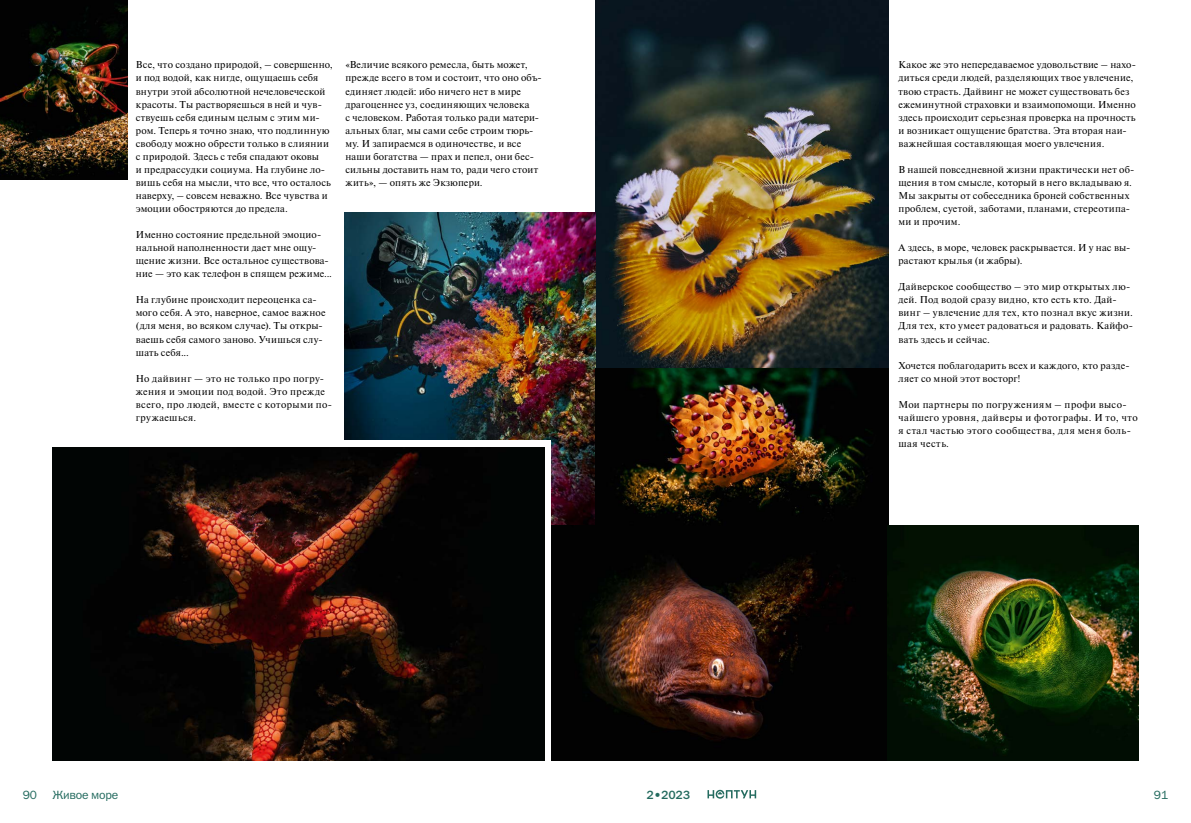
<style>
.page{position:relative;width:1191px;height:823px;background:#fff}
.page>*{position:absolute;margin:0;border:0;box-sizing:border-box;transform-origin:0 0}
.t1{font:12px "Franklin Gothic Book C";letter-spacing:-.02em;color:#246b5f}
.t2{font:12px "Franklin Gothic Medium C";color:#246b5f}
.Text{font:10px/13px "Newton C";letter-spacing:.02em;color:#000}
.Text-2{font:10px/13px "Newton C";letter-spacing:.045em;color:#000}
.Text-3{font:10px/13px "Newton C";letter-spacing:.04em;color:#000}
</style>
<div class="page">
<svg style="left:707px;top:789px;width:49px;height:9px"></svg>
<img style="left:595px;top:0;width:293px;height:525px">
<img style="left:344px;top:212px;width:251px;height:313px">
<img style="left:551px;top:525px;width:587px;height:235px">
<div style="left:52px;top:439px;width:499px;height:321px;background:#fff"></div>
<img style="left:0;top:0;width:127px;height:179px">
<img style="left:52px;top:447px;width:492px;height:313px">
<p class="Text" style="left:136px;top:58px;width:198px">Все, что создано природой, – совершенно, и под водой, как нигде, ощущаешь себя внутри этой абсолютной нечеловеческой красоты. Ты растворяешься в ней и чув&shy;ствуешь себя единым целым с этим ми&shy;ром. Теперь я точно знаю, что подлинную свободу можно обрести только в слиянии с природой. Здесь с тебя спадают оковы<br>и предрассудки социума. На глубине ло&shy;вишь себя на мысли, что все, что осталось наверху, – совсем неважно. Все чувства и эмоции обостряются до предела.</p>
<p class="Text" style="left:136px;top:228px;width:197px">Именно состояние предельной эмоцио&shy;нальной наполненности дает мне ощу&shy;щение жизни. Все остальное существова&shy;ние — это как телефон в спящем режиме...</p>
<p class="Text" style="left:136px;top:293px;width:191px">На глубине происходит переоценка са&shy;мого себя. А это, наверное, самое важное (для меня, во всяком случае). Ты откры&shy;ваешь себя самого заново. Учишься слу&shy;шать себя...</p>
<p class="Text-3" style="left:136px;top:371px;width:198px">Но дайвинг — это не только про погру&shy;жения и эмоции под водой. Это прежде всего, про людей, вместе с которыми по&shy;гружаешься.</p>
<p class="Text" style="left:345px;top:58px;width:198px">«Величие всякого ремесла, быть может, прежде всего в том и состоит, что оно объ&shy;единяет людей: ибо ничего нет в мире драгоценнее уз, соединяющих человека<br>с человеком. Работая только ради матери&shy;альных благ, мы сами себе строим тюрь&shy;му. И запираемся в одиночестве, и все наши богатства — прах и пепел, они бес&shy;сильны доставить нам то, ради чего стоит жить», — опять же Экзюпери.</p>
<p class="Text" style="left:898px;top:58px;width:239px">Какое же это непередаваемое удовольствие – нахо&shy;диться среди людей, разделяющих твое увлечение, твою страсть. Дайвинг не может существовать без ежеминутной страховки и взаимопомощи. Именно здесь происходит серьезная проверка на прочность и возникает ощущение братства. Эта вторая наи&shy;важнейшая составляющая моего увлечения.</p>
<p class="Text" style="left:898px;top:163px;width:237px">В нашей повседневной жизни практически нет об&shy;щения в том смысле, который в него вкладываю я.<br>Мы закрыты от собеседника броней собственных проблем, суетой, заботами, планами, стереотипа&shy;ми и прочим.</p>
<p class="Text" style="left:898px;top:241px;width:233px">А здесь, в море, человек раскрывается. И у нас вы&shy;растают крылья (и жабры).</p>
<p class="Text" style="left:898px;top:280px;width:236px">Дайверское сообщество – это мир открытых лю&shy;дей. Под водой сразу видно, кто есть кто. Дай&shy;винг – увлечение для тех, кто познал вкус жизни.<br>Для тех, кто умеет радоваться и радовать. Кайфо&shy;вать здесь и сейчас.</p>
<p class="Text" style="left:898px;top:358px;width:233px">Хочется поблагодарить всех и каждого, кто разде&shy;ляет со мной этот восторг!</p>
<p class="Text-2" style="left:898px;top:397px;width:241px">Мои партнеры по погружениям – профи высо&shy;чайшего уровня, дайверы и фотографы. И то, что я стал частью этого сообщества, для меня боль&shy;шая честь.</p>
<p class="t1" style="left:23px;top:787px;width:16px">90</p>
<p class="t1" style="left:52px;top:787px;width:67px">Живое море</p>
<p class="t2" style="left:646px;top:787px;width:45px">2•2023</p>
<p class="t1" style="left:1153px;top:787px;width:16px">91</p>
</div>
